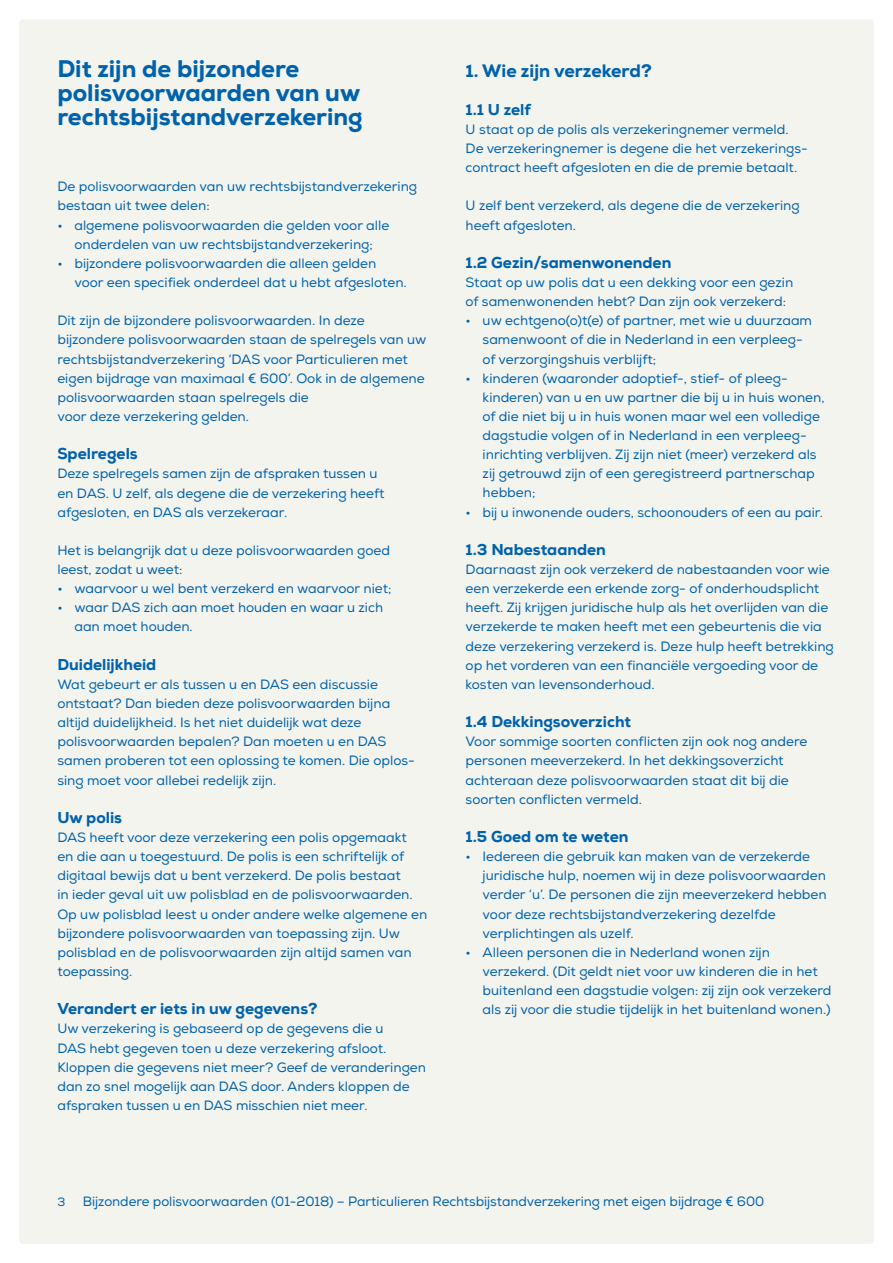
<style>
.page{position:relative;width:893px;height:1263px;background:#fff}
.page>*{position:absolute;margin:0;border:0;box-sizing:border-box;transform-origin:0 0}
.t1{font:800 24px/24.5px "Nexa";color:#0062ac}
.t2{font:800 18px "Nexa";color:#0062ac}
.t3{font:800 15.75px "Nexa";color:#0062ac}
.t4{font:13.5px/19.2px "Nexa";color:#0062ac}
.t5{font:12px "Nexa";color:#0062ac}
</style>
<div class="page">
<div style="left:19px;top:19px;width:855px;height:1225px;background:#f4f4ef;border-radius:4px"></div>
<h1 class="t1" style="left:57px;top:56px;width:307px">Dit zijn de bijzondere polisvoorwaarden van uw rechtsbijstandverzekering</h1>
<p class="t4" style="left:57px;top:177px;width:361px">De polisvoorwaarden van uw rechtsbijstandverzekering bestaan uit twee delen:</p>
<p class="t4" style="left:57px;top:216px;width:333px;text-align:center">• algemene polisvoorwaarden die gelden voor alle onderdelen van uw rechtsbijstandverzekering;</p>
<p class="t4" style="left:74px;top:254px;width:334px;text-indent:-17px">• bijzondere polisvoorwaarden die alleen gelden voor een specifiek onderdeel dat u hebt afgesloten.</p>
<p class="t4" style="left:57px;top:311px;width:371px">Dit zijn de bijzondere polisvoorwaarden. In deze bijzondere polisvoorwaarden staan de spelregels van uw rechtsbijstandverzekering ‘DAS voor Particulieren met eigen bijdrage van maximaal € 600’. Ook in de algemene polisvoorwaarden staan spelregels die<br>voor deze verzekering gelden.</p>
<p class="t3" style="left:57px;top:444px;width:82px">Spelregels</p>
<p class="t4" style="left:57px;top:464px;width:329px">Deze spelregels samen zijn de afspraken tussen u en DAS. U zelf, als degene die de verzekering heeft afgesloten, en DAS als verzekeraar.</p>
<p class="t4" style="left:57px;top:541px;width:334px">Het is belangrijk dat u deze polisvoorwaarden goed leest, zodat u weet:</p>
<p class="t4" style="left:57px;top:579px;width:336px">• waarvoor u wel bent verzekerd en waarvoor niet;</p>
<p class="t4" style="left:74px;top:598px;width:310px;text-indent:-17px">• waar DAS zich aan moet houden en waar u zich aan moet houden.</p>
<p class="t3" style="left:57px;top:654px;width:100px">Duidelijkheid</p>
<p class="t4" style="left:57px;top:675px;width:359px">Wat gebeurt er als tussen u en DAS een discussie ontstaat? Dan bieden deze polisvoorwaarden bijna altijd duidelijkheid. Is het niet duidelijk wat deze polisvoorwaarden bepalen? Dan moeten u en DAS samen proberen tot een oplossing te komen. Die oplos&shy;sing moet voor allebei redelijk zijn.</p>
<p class="t3" style="left:57px;top:807px;width:66px">Uw polis</p>
<p class="t4" style="left:57px;top:828px;width:371px">DAS heeft voor deze verzekering een polis opgemaakt<br>en die aan u toegestuurd. De polis is een schriftelijk of digitaal bewijs dat u bent verzekerd. De polis bestaat<br>in ieder geval uit uw polisblad en de polisvoorwaarden.<br>Op uw polisblad leest u onder andere welke algemene en bijzondere polisvoorwaarden van toepassing zijn. Uw polisblad en de polisvoorwaarden zijn altijd samen van toepassing.</p>
<p class="t3" style="left:57px;top:999px;width:262px">Verandert er iets in uw gegevens?</p>
<p class="t4" style="left:57px;top:1019px;width:370px">Uw verzekering is gebaseerd op de gegevens die u<br>DAS hebt gegeven toen u deze verzekering afsloot.<br>Kloppen die gegevens niet meer? Geef de veranderingen dan zo snel mogelijk aan DAS door. Anders kloppen de afspraken tussen u en DAS misschien niet meer.</p>
<h2 class="t2" style="left:466px;top:59px;width:188px">1. Wie zijn verzekerd?</h2>
<p class="t3" style="left:466px;top:99px;width:67px">1.1 U zelf</p>
<p class="t4" style="left:466px;top:120px;width:342px">U staat op de polis als verzekeringnemer vermeld.<br>De verzekeringnemer is degene die het verzekerings&shy;contract heeft afgesloten en die de premie betaalt.</p>
<p class="t4" style="left:466px;top:196px;width:336px">U zelf bent verzekerd, als degene die de verzekering heeft afgesloten.</p>
<p class="t3" style="left:466px;top:252px;width:207px">1.2 Gezin/samenwonenden</p>
<p class="t4" style="left:466px;top:273px;width:329px">Staat op uw polis dat u een dekking voor een gezin of samenwonenden hebt? Dan zijn ook verzekerd:</p>
<p class="t4" style="left:483px;top:311px;width:331px;text-indent:-17px">• uw echtgeno(o)t(e) of partner, met wie u duurzaam samenwoont of die in Nederland in een verpleeg&shy;of verzorgingshuis verblijft;</p>
<p class="t4" style="left:483px;top:369px;width:343px;text-indent:-17px">• kinderen (waaronder adoptief-, stief- of pleeg&shy;kinderen) van u en uw partner die bij u in huis wonen, of die niet bij u in huis wonen maar wel een volledige dagstudie volgen of in Nederland in een verpleeg&shy;inrichting verblijven. Zij zijn niet (meer) verzekerd als zij getrouwd zijn of een geregistreerd partnerschap hebben;</p>
<p class="t4" style="left:466px;top:503px;width:359px">• bij u inwonende ouders, schoonouders of een au pair.</p>
<p class="t3" style="left:466px;top:539px;width:142px">1.3 Nabestaanden</p>
<p class="t4" style="left:466px;top:560px;width:370px">Daarnaast zijn ook verzekerd de nabestaanden voor wie een verzekerde een erkende zorg- of onderhoudsplicht heeft. Zij krijgen juridische hulp als het overlijden van die verzekerde te maken heeft met een gebeurtenis die via deze verzekering verzekerd is. Deze hulp heeft betrekking op het vorderen van een financiële vergoeding voor de kosten van levensonderhoud.</p>
<p class="t3" style="left:466px;top:712px;width:167px">1.4 Dekkingsoverzicht</p>
<p class="t4" style="left:466px;top:732px;width:343px">Voor sommige soorten conflicten zijn ook nog andere personen meeverzekerd. In het dekkingsoverzicht achteraan deze polisvoorwaarden staat dit bij die soorten conflicten vermeld.</p>
<p class="t3" style="left:466px;top:826px;width:165px">1.5 Goed om te weten</p>
<p class="t4" style="left:483px;top:847px;width:346px;text-indent:-17px">• Iedereen die gebruik kan maken van de verzekerde juridische hulp, noemen wij in deze polisvoorwaarden verder ‘u’. De personen die zijn meeverzekerd hebben voor deze rechtsbijstandverzekering dezelfde verplichtingen als uzelf.</p>
<p class="t4" style="left:483px;top:943px;width:350px;text-indent:-17px">• Alleen personen die in Nederland wonen zijn verzekerd. (Dit geldt niet voor uw kinderen die in het buitenland een dagstudie volgen: zij zijn ook verzekerd als zij voor die studie tijdelijk in het buitenland wonen.)</p>
<p class="t5" style="left:57px;top:1194px;width:9px">3</p>
<p class="t4" style="left:83px;top:1191px;width:683px">Bijzondere polisvoorwaarden (01-2018) – Particulieren Rechtsbijstandverzekering met eigen bijdrage € 600</p>
</div>
